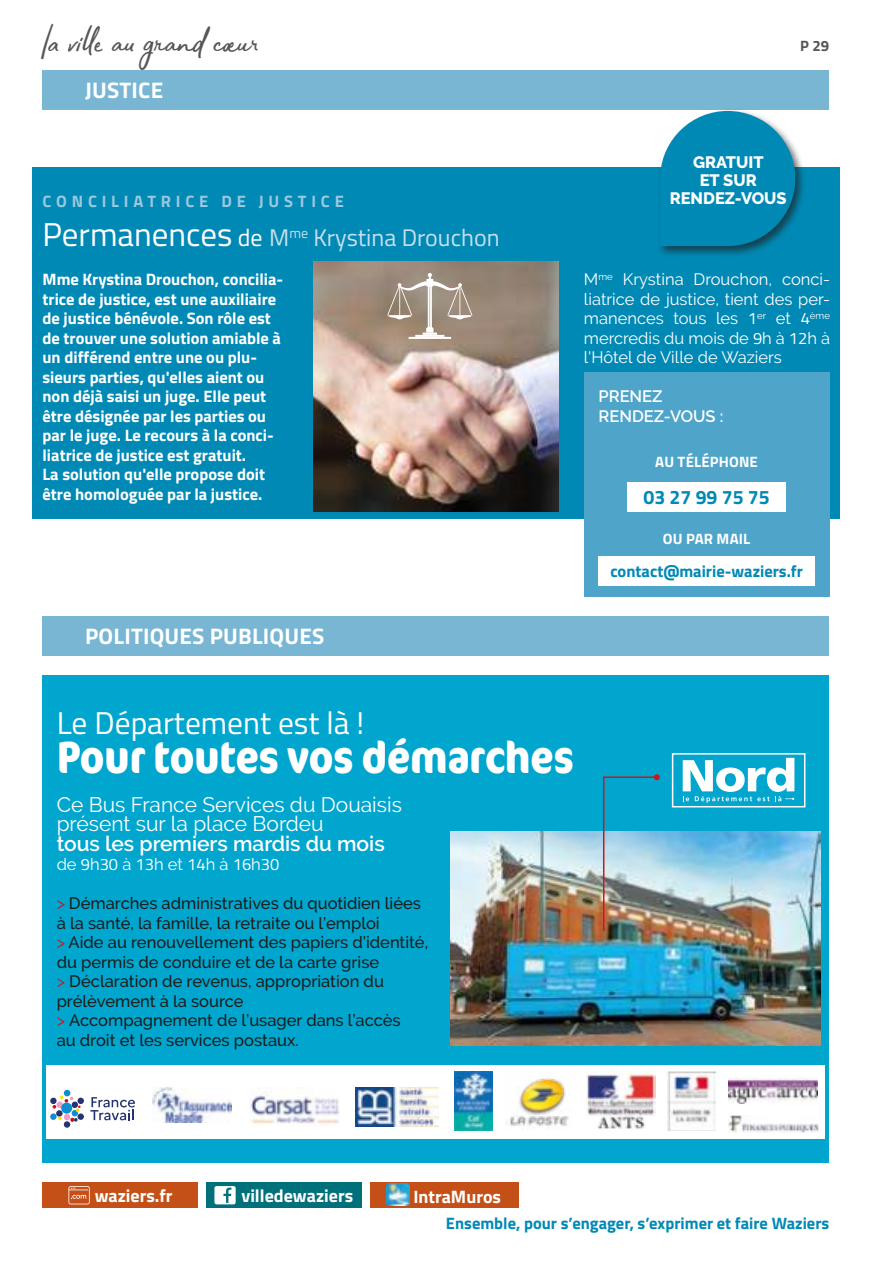
<style>
.page{position:relative;width:893px;height:1263px;background:#fff}
.page>*{position:absolute;margin:0;border:0;box-sizing:border-box;transform-origin:0 0}
.t1{font:700 condensed 45px "Cocon Pro";color:#fff}
.t2{font:40.5px "Bahagia";color:#575656}
.t3{font:31.5px "Titillium Web";color:#fff}
.t4{font:24px "Titillium Web";color:#c8e0ee}
.t5{font:700 22.5px "Titillium Web";letter-spacing:.01em;color:#fff}
.t6{font:21px/19.5px "Raleway";color:#fff}
.t7{font:600 21px "Raleway";color:#fff}
.t8{font:700 19.5px "Titillium Web";color:#0089b5}
.t9{font:700 18px "Titillium Web";color:#fff}
.t10{font:700 16.5px/19.5px "Titillium Web";color:#fff}
.t11{font:500 16.5px/19.5px "Raleway";color:#1c1c1b}
.t12{font:16.5px/19.5px "Raleway";color:#fff;text-align:justify}
.t13{font:700 16.5px "Titillium Web";color:#0089b5}
.t14{font:800 16.5px/18px "Raleway";color:#fff;text-align:center}
.t15{font:700 16.5px "Titillium Web";letter-spacing:.29em;color:#9cc8e0}
.t16{font:16.5px "Titillium Web";color:#fff}
.t17{font:600 16.5px/19.5px "Raleway";color:#fff}
.t18{font:700 15px "Titillium Web";letter-spacing:.01em;color:#fff}
.t19{font:700 15px "Titillium Web";color:#575656}
.s1{font-size:33px;color:#fff}
.s2{color:#fff}
.s3{font-family:"Titillium Web"}
.s4{font-family:"Raleway"}
.s5{font-weight:400;color:#cd1619}
</style>
<div class="page">
<div style="left:43px;top:1182px;width:155px;height:26px;background:#c55017"></div>
<svg style="left:68px;top:1186px;width:22px;height:18px"></svg>
<div style="left:206px;top:1182px;width:155px;height:26px;background:#00707b"></div>
<svg style="left:214px;top:1186px;width:22px;height:18px"></svg>
<div style="left:370px;top:1182px;width:148px;height:25px;background:#c55017"></div>
<img style="left:387px;top:1183px;width:22px;height:22px">
<div style="left:43px;top:675px;width:786px;height:488px;background:#00a6ce"></div>
<img style="left:451px;top:831px;width:370px;height:215px">
<img style="left:602px;top:774px;width:58px;height:158px">
<svg style="left:683px;top:758px;width:111px;height:45px"></svg>
<div style="left:672px;top:753px;width:133px;height:54px;border:2px solid #fff"></div>
<div style="left:47px;top:1065px;width:778px;height:73px;background:#fff"></div>
<div style="left:78px;top:1113px;width:6px;height:7px;background:#263373;border-radius:50%"></div>
<div style="left:64px;top:1121px;width:6px;height:7px;background:#263373;border-radius:50%"></div>
<div style="left:78px;top:1097px;width:6px;height:7px;background:#263373;border-radius:50%"></div>
<div style="left:50px;top:1097px;width:7px;height:7px;background:#263373;border-radius:3px"></div>
<svg style="left:53px;top:1090px;width:28px;height:32px"></svg>
<div style="left:50px;top:1113px;width:7px;height:7px;background:#0e8ece;border-radius:50%"></div>
<div style="left:61px;top:1102px;width:11px;height:11px;background:#0e8ece;border-radius:50%"></div>
<svg style="left:90px;top:1097px;width:45px;height:23px"></svg>
<img style="left:454px;top:1072px;width:39px;height:58px">
<img style="left:506px;top:1078px;width:63px;height:48px">
<img style="left:586px;top:1070px;width:69px;height:59px">
<img style="left:667px;top:1071px;width:49px;height:59px">
<img style="left:153px;top:1087px;width:79px;height:35px">
<img style="left:250px;top:1087px;width:90px;height:40px">
<img style="left:355px;top:1087px;width:84px;height:40px">
<img style="left:728px;top:1078px;width:90px;height:25px">
<img style="left:728px;top:1115px;width:91px;height:18px">
<div style="left:43px;top:71px;width:786px;height:39px;background:#78b6d4"></div>
<div style="left:43px;top:617px;width:786px;height:39px;background:#78b6d4"></div>
<div style="left:32px;top:167px;width:808px;height:351px;background:#0089b5"></div>
<img style="left:313px;top:261px;width:245px;height:250px">
<svg style="left:387px;top:273px;width:85px;height:46px;background:#a6998b"></svg>
<svg style="left:409px;top:327px;width:42px;height:12px"></svg>
<svg style="left:428px;top:283px;width:4px;height:48px"></svg>
<div style="left:584px;top:372px;width:245px;height:225px;background:#4ea4c9"></div>
<div style="left:627px;top:483px;width:159px;height:29px;background:#fff"></div>
<div style="left:598px;top:557px;width:217px;height:29px;background:#fff"></div>
<div style="left:658px;top:109px;width:148px;height:148px;background:#1c1c1b;opacity:.65"></div>
<svg style="left:660px;top:111px;width:135px;height:135px"></svg>
<h2 class="t2" style="left:43px;top:13px;width:217px">la ville au grand cœur</h2>
<h3 class="t5" style="left:85px;top:76px;width:80px">JUSTICE</h3>
<p class="t15" style="left:43px;top:191px;width:303px">CONCILIATRICE DE JUSTICE</p>
<h3 class="t4" style="left:43px;top:224px;width:459px"><span class="s1">Permanences</span> <span class="s2">de</span> M<sup>me</sup> Krystina Drouchon</h3>
<p class="t10" style="left:43px;top:269px;width:242px">Mme Krystina Drouchon, concilia&shy;trice de justice, est une auxiliaire de justice bénévole. Son rôle est de trouver une solution amiable à un différend entre une ou plu&shy;sieurs parties, qu'elles aient ou non déjà saisi un juge. Elle peut être désignée par les parties ou par le juge. Le recours à la conci&shy;liatrice de justice est gratuit.<br>La solution qu'elle propose doit être homologuée par la justice.</p>
<h3 class="t5" style="left:85px;top:622px;width:241px">POLITIQUES PUBLIQUES</h3>
<p class="t19" style="left:800px;top:37px;width:30px">P 29</p>
<p class="t14" style="left:670px;top:154px;width:118px">GRATUIT<br>ET SUR<br>RENDEZ-VOUS</p>
<p class="t12" style="left:584px;top:270px;width:248px">M<sup>me</sup> Krystina Drouchon, conci&shy;liatrice de justice, tient des per&shy;manences tous les <span class="s3">1</span><sup>er</sup> et <span class="s3">4</span><sup>ème </sup>mercredis du mois de <span class="s3">9</span>h à <span class="s3">12</span>h à l'Hôtel de Ville de Waziers</p>
<p class="t17" style="left:598px;top:387px;width:126px">PRENEZ<br>RENDEZ-VOUS :</p>
<p class="t18" style="left:655px;top:452px;width:104px">AU TÉLÉPHONE</p>
<p class="t8" style="left:643px;top:486px;width:128px">03 27 99 75 75</p>
<p class="t18" style="left:663px;top:530px;width:89px">OU PAR MAIL</p>
<p class="t13" style="left:610px;top:561px;width:194px">contact@mairie-waziers.fr</p>
<h3 class="t3" style="left:57px;top:704px;width:309px">Le Département est là !</h3>
<h1 class="t1" style="left:57px;top:738px;width:519px">Pour toutes vos démarches</h1>
<p class="t6" style="left:57px;top:794px;width:347px">Ce Bus France Services du Douaisis présent sur la place Bordeu</p>
<p class="t7" style="left:57px;top:831px;width:330px">tous les premiers mardis du mois</p>
<p class="t16" style="left:57px;top:855px;width:224px"><span class="s4">de</span> 9<span class="s4">h</span>30 <span class="s4">à</span> 13<span class="s4">h et</span> 14<span class="s4">h à</span> 16<span class="s4">h</span>30</p>
<p class="t11" style="left:57px;top:895px;width:373px"><span class="s5">&gt;</span> Démarches administratives du quotidien liées à la santé, la famille, la retraite ou l’emploi<br><span class="s5">&gt;</span> Aide au renouvellement des papiers d’identité, du permis de conduire et de la carte grise<br><span class="s5">&gt;</span> Déclaration de revenus, appropriation du prélèvement à la source<br><span class="s5">&gt;</span> Accompagnement de l’usager dans l’accès<br>au droit et les services postaux.</p>
<p class="t9" style="left:95px;top:1185px;width:79px">waziers.fr</p>
<p class="t9" style="left:241px;top:1185px;width:113px">villedewaziers</p>
<p class="t9" style="left:413px;top:1185px;width:89px">IntraMuros</p>
<p class="t13" style="left:446px;top:1213px;width:385px">Ensemble, pour s’engager, s’exprimer et faire Waziers</p>
</div>
